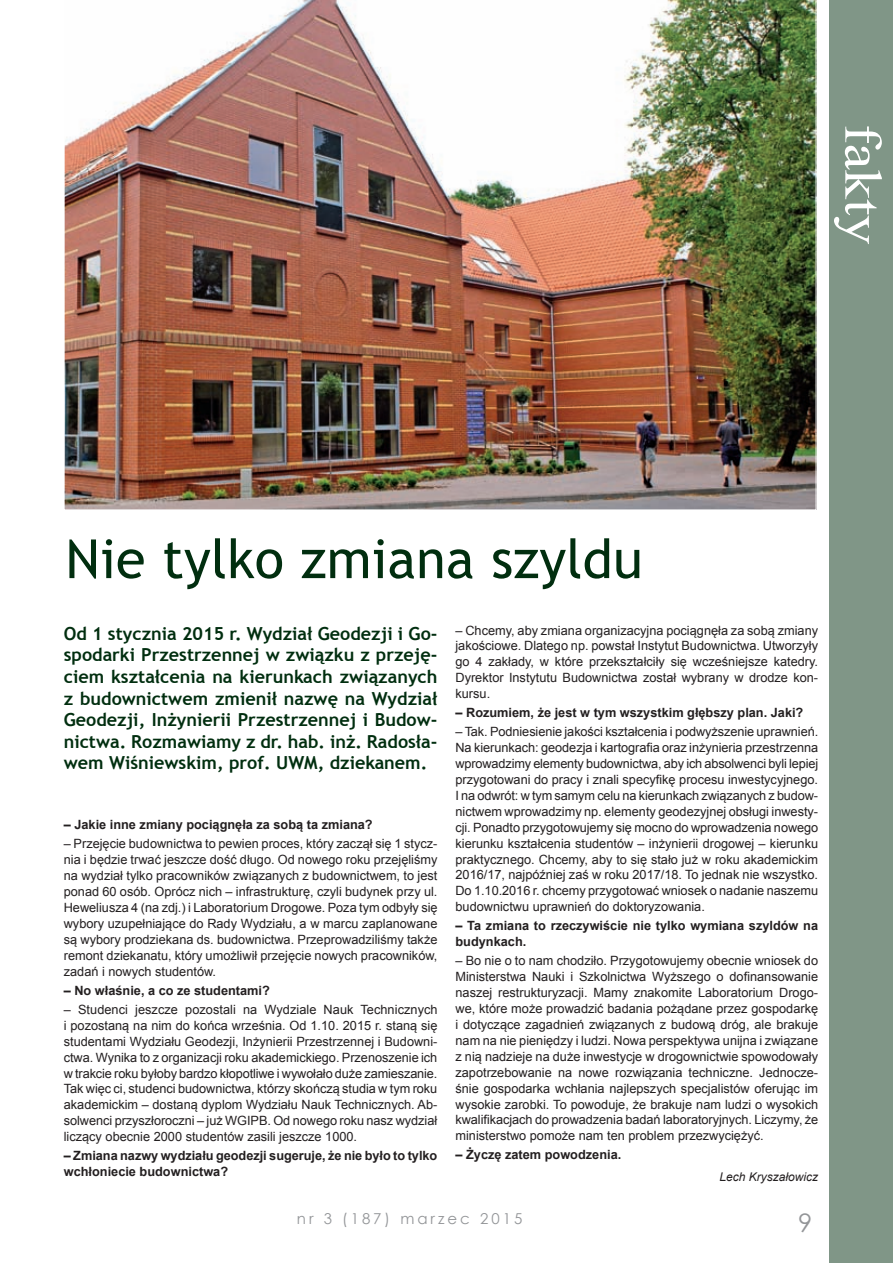
<style>
.page{position:relative;width:893px;height:1263px;background:#fff}
.page>*{position:absolute;margin:0;border:0;box-sizing:border-box;transform-origin:0 0}
.t1{font:54px "Trebuchet MS";letter-spacing:.005em;color:#012e0f}
.t2{font:52.65px "Times New Roman";color:#fff;scale:1.11 1}
.t3{font:25.5px "Century Gothic";color:#939598}
.t4{font:700 18px/21.6px "Trebuchet MS";color:#012e0f;text-align:justify}
.t5{font:15px "Century Gothic";letter-spacing:.2em;color:#939598}
.t6{font:12.75px/15.9px "Arial";color:#231f20;text-align:justify}
.t7{font:700 12.75px/15.9px "Arial";color:#231f20}
.t8{font:italic 12px "Arial";color:#231f20}
</style>
<div class="page">
<div style="left:829px;top:0;width:64px;height:1263px;background:#809687"></div>
<img style="left:64px;top:0;width:752px;height:510px">
<h2 class="t2" style="left:898px;top:124px;width:110px;rotate:90deg">fakty</h2>
<h1 class="t1" style="left:65px;top:527px;width:579px">Nie tylko zmiana szyldu</h1>
<p class="t6" style="left:455px;top:622px;width:364px">– Chcemy, aby zmiana organizacyjna pociągnęła za sobą zmiany jakościowe. Dlatego np. powstał Instytut Budownictwa. Utworzyły go 4 zakłady, w które przekształciły się wcześniejsze katedry.<br>Dyrektor Instytutu Budownictwa został wybrany w drodze kon&shy;kursu.</p>
<p class="t7" style="left:455px;top:705px;width:349px">– Rozumiem, że jest w tym wszystkim głębszy plan. Jaki?</p>
<p class="t6" style="left:455px;top:724px;width:364px">– Tak. Podniesienie jakości kształcenia i podwyższenie uprawnień.<br>Na kierunkach: geodezja i kartografia oraz inżynieria przestrzenna wprowadzimy elementy budownictwa, aby ich absolwenci byli lepiej przygotowani do pracy i znali specyfikę procesu inwestycyjnego.<br>I na odwrót: w tym samym celu na kierunkach związanych z budow&shy;nictwem wprowadzimy np. elementy geodezyjnej obsługi inwesty&shy;cji. Ponadto przygotowujemy się mocno do wprowadzenia nowego kierunku kształcenia studentów – inżynierii drogowej – kierunku praktycznego. Chcemy, aby to się stało już w roku akademickim 2016/17, najpóźniej zaś w roku 2017/18. To jednak nie wszystko.<br>Do 1.10.2016 r. chcemy przygotować wniosek o nadanie naszemu budownictwu uprawnień do doktoryzowania.</p>
<p class="t7" style="left:455px;top:918px;width:364px">– Ta zmiana to rzeczywiście nie tylko wymiana szyldów na budynkach.</p>
<p class="t6" style="left:455px;top:953px;width:364px">– Bo nie o to nam chodziło. Przygotowujemy obecnie wniosek do Ministerstwa Nauki i Szkolnictwa Wyższego o dofinansowanie naszej restrukturyzacji. Mamy znakomite Laboratorium Drogo&shy;we, które może prowadzić badania pożądane przez gospodarkę i dotyczące zagadnień związanych z budową dróg, ale brakuje nam na nie pieniędzy i ludzi. Nowa perspektywa unijna i związane z nią nadzieje na duże inwestycje w drogownictwie spowodowały zapotrzebowanie na nowe rozwiązania techniczne. Jednocze&shy;śnie gospodarka wchłania najlepszych specjalistów oferując im wysokie zarobki. To powoduje, że brakuje nam ludzi o wysokich kwalifikacjach do prowadzenia badań laboratoryjnych. Liczymy, że ministerstwo pomoże nam ten problem przezwyciężyć.</p>
<p class="t7" style="left:455px;top:1147px;width:167px">– Życzę zatem powodzenia.</p>
<p class="t4" style="left:64px;top:623px;width:375px">Od 1 stycznia 2015 r. Wydział Geodezji i Go&shy;spodarki Przestrzennej w związku z przeję&shy;ciem kształcenia na kierunkach związanych z budownictwem zmienił nazwę na Wydział Geodezji, Inżynierii Przestrzennej i Budow&shy;nictwa. Rozmawiamy z dr. hab. inż. Radosła&shy;wem Wiśniewskim, prof. UWM, dziekanem.</p>
<p class="t7" style="left:64px;top:817px;width:310px">– Jakie inne zmiany pociągnęła za sobą ta zmiana?</p>
<p class="t6" style="left:64px;top:836px;width:375px">– Przejęcie budownictwa to pewien proces, który zaczął się 1 stycz&shy;nia i będzie trwać jeszcze dość długo. Od nowego roku przejęliśmy na wydział tylko pracowników związanych z budownictwem, to jest ponad 60 osób. Oprócz nich – infrastrukturę, czyli budynek przy ul.<br>Heweliusza 4 (na zdj.) i Laboratorium Drogowe. Poza tym odbyły się wybory uzupełniające do Rady Wydziału, a w marcu zaplanowane są wybory prodziekana ds. budownictwa. Przeprowadziliśmy także remont dziekanatu, który umożliwił przejęcie nowych pracowników, zadań i nowych studentów.</p>
<p class="t7" style="left:64px;top:983px;width:208px">– No właśnie, a co ze studentami?</p>
<p class="t6" style="left:64px;top:1001px;width:375px">– Studenci jeszcze pozostali na Wydziale Nauk Technicznych i pozostaną na nim do końca września. Od 1.10. 2015 r. staną się studentami Wydziału Geodezji, Inżynierii Przestrzennej i Budowni&shy;ctwa. Wynika to z organizacji roku akademickiego. Przenoszenie ich w trakcie roku byłoby bardzo kłopotliwe i wywołało duże zamieszanie.<br>Tak więc ci, studenci budownictwa, którzy skończą studia w tym roku akademickim – dostaną dyplom Wydziału Nauk Technicznych. Ab&shy;solwenci przyszłoroczni – już WGIPB. Od nowego roku nasz wydział liczący obecnie 2000 studentów zasili jeszcze 1000.</p>
<p class="t7" style="left:64px;top:1148px;width:375px">– Zmiana nazwy wydziału geodezji sugeruje, że nie było to tylko wchłoniecie budownictwa?</p>
<p class="t8" style="left:719px;top:1169px;width:100px">Lech Kryszałowicz</p>
<p class="t5" style="left:297px;top:1208px;width:227px">nr 3 (187) marzec 2015</p>
<h3 class="t3" style="left:798px;top:1205px;width:16px">9</h3>
</div>
